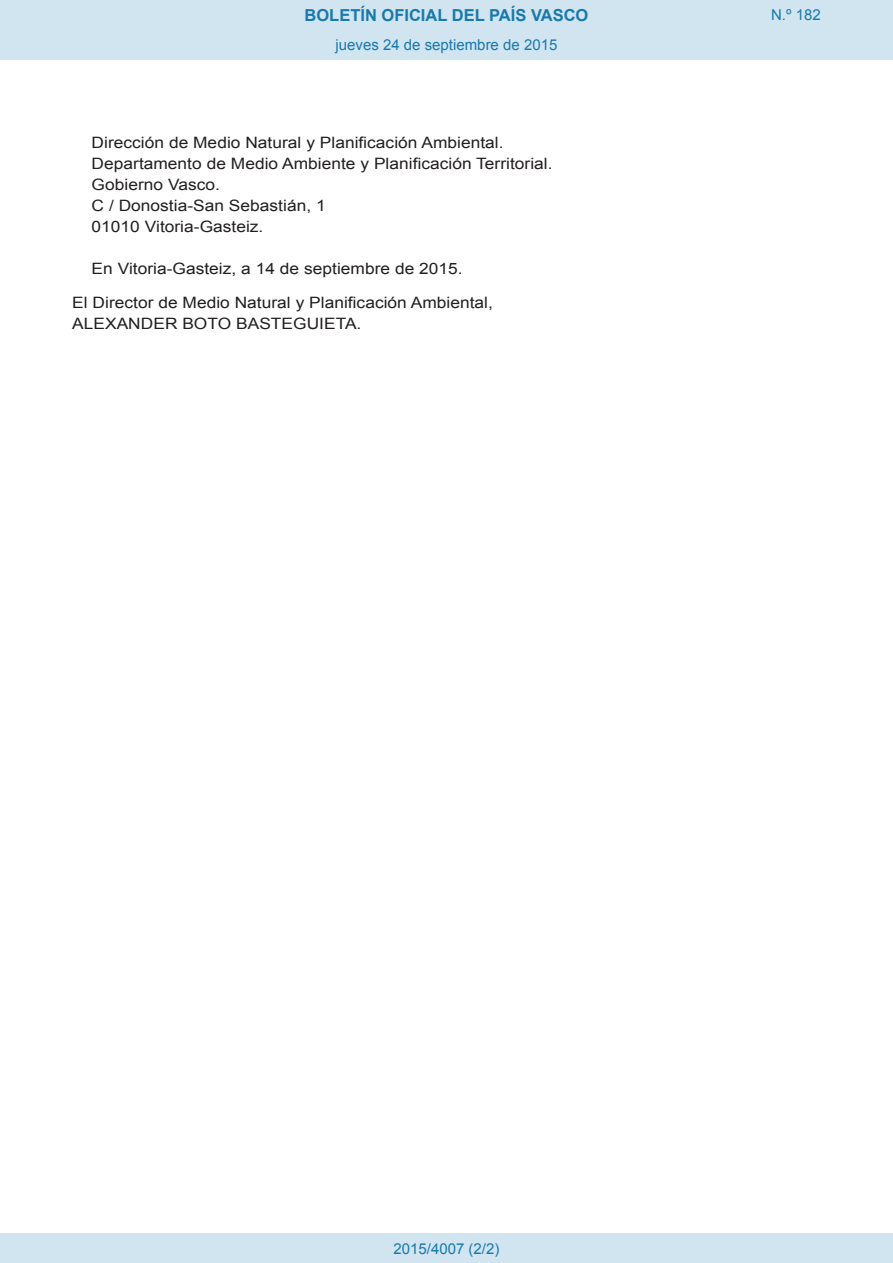
<style>
.page{position:relative;width:893px;height:1263px;background:#fff}
.page>*{position:absolute;margin:0;border:0;box-sizing:border-box;transform-origin:0 0}
.t1{font:700 16.5px "Arial";color:#1879ad}
.BOPVLista{font:15.6px "Arial";color:#231f20;scale:1.11 1}
.BOPVFirmaPuesto{font:15.6px "Arial";color:#231f20;scale:1.11 1}
.BOPVFirmaLugFec{font:15.6px "Arial";color:#231f20;scale:1.11 1}
.BOPVFirmaNombre{font:15.6px "Arial";color:#231f20;scale:1.11 1}
.Paginacion_Centro{font:15px "Arial";color:#1879ad}
</style>
<div class="page">
<div style="left:0;top:0;width:893px;height:60px;background:#d0e5f0"></div>
<div style="left:0;top:1233px;width:893px;height:30px;background:#d0e5f0"></div>
<p class="t1" style="left:305px;top:4px;width:285px">BOLETÍN OFICIAL DEL PAÍS VASCO</p>
<p class="Paginacion_Centro" style="left:336px;top:35px;width:223px">jueves 24 de septiembre de 2015</p>
<p class="BOPVLista" style="left:92px;top:132px;width:373px">Dirección de Medio Natural y Planificación Ambiental.</p>
<p class="BOPVLista" style="left:92px;top:153px;width:417px">Departamento de Medio Ambiente y Planificación Territorial.</p>
<p class="BOPVLista" style="left:92px;top:174px;width:117px">Gobierno Vasco.</p>
<p class="BOPVLista" style="left:92px;top:195px;width:212px">C / Donostia-San Sebastián, 1</p>
<p class="BOPVLista" style="left:92px;top:216px;width:156px">01010 Vitoria-Gasteiz.</p>
<p class="BOPVFirmaLugFec" style="left:92px;top:258px;width:336px">En Vitoria-Gasteiz, a 14 de septiembre de 2015.</p>
<p class="BOPVFirmaPuesto" style="left:72px;top:292px;width:380px">El Director de Medio Natural y Planificación Ambiental,</p>
<p class="BOPVFirmaNombre" style="left:72px;top:313px;width:262px">ALEXANDER BOTO BASTEGUIETA.</p>
<p class="Paginacion_Centro" style="left:771px;top:5px;width:51px">N.º 182</p>
<p class="Paginacion_Centro" style="left:393px;top:1238px;width:107px">2015/4007 (2/2)</p>
</div>
